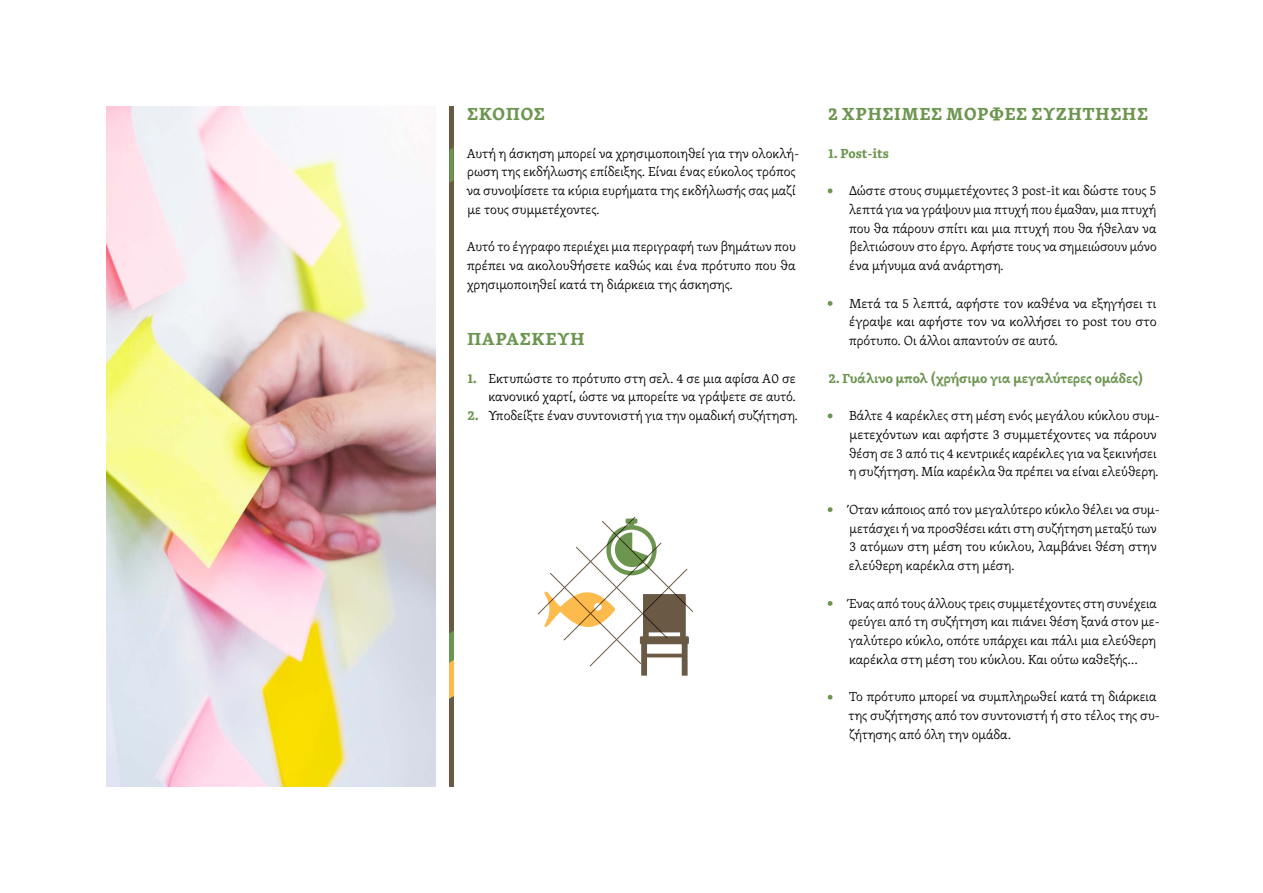
<style>
.page{position:relative;width:1263px;height:893px;background:#fff}
.page>*{position:absolute;margin:0;border:0;box-sizing:border-box;transform-origin:0 0}
.t1{font:700 18px "Skolar PE";letter-spacing:.06em;color:#6c954f}
.t2{font:300 13.5px/18.8px "Skolar PE";letter-spacing:-.005em;color:#000}
.t3{font:700 13.5px "Skolar PE";letter-spacing:-.005em;color:#6c954f}
.s1{font-weight:700;color:#6c954f}
</style>
<div class="page">
<svg style="left:828px;top:188px;width:4px;height:6px"></svg>
<svg style="left:828px;top:301px;width:4px;height:5px"></svg>
<svg style="left:828px;top:413px;width:4px;height:6px"></svg>
<svg style="left:828px;top:507px;width:4px;height:5px"></svg>
<svg style="left:828px;top:601px;width:4px;height:5px"></svg>
<svg style="left:828px;top:694px;width:4px;height:6px"></svg>
<div style="left:449px;top:106px;width:5px;height:681px;background:#6a5945"></div>
<svg style="left:449px;top:147px;width:5px;height:36px"></svg>
<svg style="left:449px;top:630px;width:5px;height:69px"></svg>
<img style="left:106px;top:106px;width:329px;height:681px">
<svg style="left:537px;top:516px;width:157px;height:160px"></svg>
<h1 class="t1" style="left:468px;top:99px;width:78px">ΣΚΟΠΌΣ</h1>
<p class="t2" style="left:466px;top:143px;width:334px">Αυτή η άσκηση μπορεί να χρησιμοποιηθεί για την ολοκλή&shy;ρωση της εκδήλωσης επίδειξης. Είναι ένας εύκολος τρόπος να συνοψίσετε τα κύρια ευρήματα της εκδήλωσής σας μαζί με τους συμμετέχοντες.</p>
<p class="t2" style="left:467px;top:237px;width:331px;text-align:justify">Αυτό το έγγραφο περιέχει μια περιγραφή των βημάτων που πρέπει να ακολουθήσετε καθώς και ένα πρότυπο που θα χρησιμοποιηθεί κατά τη διάρκεια της άσκησης.</p>
<h1 class="t1" style="left:468px;top:324px;width:118px">ΠΑΡΑΣΚΕΥΉ</h1>
<p class="t2" style="left:468px;top:368px;width:330px;text-align:right"><span class="s1">1.</span> Εκτυπώστε το πρότυπο στη σελ. 4 σε μια αφίσα A0 σε κανονικό χαρτί, ώστε να μπορείτε να γράψετε σε αυτό.</p>
<p class="t2" style="left:468px;top:406px;width:332px"><span class="s1">2.</span> Υποδείξτε έναν συντονιστή για την ομαδική συζήτηση.</p>
<h1 class="t1" style="left:829px;top:99px;width:321px">2 ΧΡΉΣΙΜΕΣ ΜΟΡΦΈΣ ΣΥΖΉΤΗΣΗΣ</h1>
<p class="t3" style="left:828px;top:142px;width:62px">1. Post-its</p>
<p class="t2" style="left:849px;top:181px;width:310px;text-align:justify">Δώστε στους συμμετέχοντες 3 post-it και δώστε τους 5 λεπτά για να γράψουν μια πτυχή που έμαθαν, μια πτυχή που θα πάρουν σπίτι και μια πτυχή που θα ήθελαν να βελτιώσουν στο έργο. Αφήστε τους να σημειώσουν μόνο ένα μήνυμα ανά ανάρτηση.</p>
<p class="t2" style="left:849px;top:293px;width:310px;text-align:justify">Μετά τα 5 λεπτά, αφήστε τον καθένα να εξηγήσει τι έγραψε και αφήστε τον να κολλήσει το post του στο πρότυπο. Οι άλλοι απαντούν σε αυτό.</p>
<p class="t3" style="left:829px;top:367px;width:316px">2. Γυάλινο μπολ (χρήσιμο για μεγαλύτερες ομάδες)</p>
<p class="t2" style="left:849px;top:406px;width:313px">Βάλτε 4 καρέκλες στη μέση ενός μεγάλου κύκλου συμ&shy;μετεχόντων και αφήστε 3 συμμετέχοντες να πάρουν θέση σε 3 από τις 4 κεντρικές καρέκλες για να ξεκινήσει η συζήτηση. Μία καρέκλα θα πρέπει να είναι ελεύθερη.</p>
<p class="t2" style="left:849px;top:500px;width:313px">Όταν κάποιος από τον μεγαλύτερο κύκλο θέλει να συμ&shy;μετάσχει ή να προσθέσει κάτι στη συζήτηση μεταξύ των 3 ατόμων στη μέση του κύκλου, λαμβάνει θέση στην ελεύθερη καρέκλα στη μέση.</p>
<p class="t2" style="left:849px;top:593px;width:313px">Ένας από τους άλλους τρεις συμμετέχοντες στη συνέχεια φεύγει από τη συζήτηση και πιάνει θέση ξανά στον με&shy;γαλύτερο κύκλο, οπότε υπάρχει και πάλι μια ελεύθερη καρέκλα στη μέση του κύκλου. Και ούτω καθεξής…</p>
<p class="t2" style="left:848px;top:687px;width:313px">Το πρότυπο μπορεί να συμπληρωθεί κατά τη διάρκεια της συζήτησης από τον συντονιστή ή στο τέλος της συ&shy;ζήτησης από όλη την ομάδα.</p>
</div>
